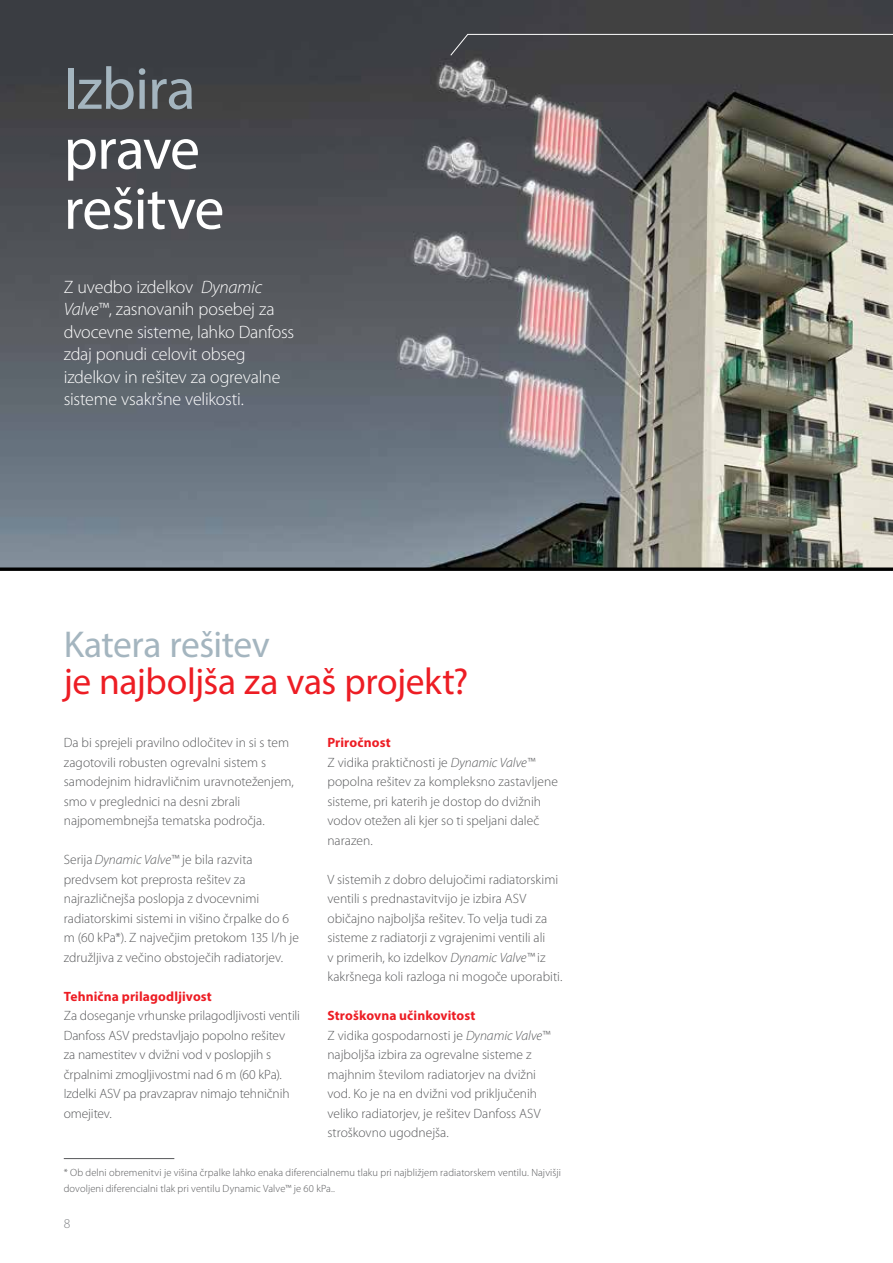
<style>
.page{position:relative;width:893px;height:1263px;background:#fff}
.page>*{position:absolute;margin:0;border:0;box-sizing:border-box;transform-origin:0 0}
.t1{font:60px/60px "Myriad Pro";letter-spacing:-.02em;color:#fff}
.t2{font:60px "Myriad Pro";letter-spacing:-.015em;color:#a4b5bf}
.t3{font:37.5px "Myriad Pro";letter-spacing:-.01em;color:#ed1d24}
.t4{font:37.5px "Myriad Pro";letter-spacing:-.015em;color:#a4b5bf}
.t5{font:300 18px/22.5px "Myriad Pro";letter-spacing:-.015em;color:#fff}
.t6{font:300 13.5px/19.5px "Myriad Pro";color:#58595b}
.t7{font:700 13.5px "Myriad Pro";letter-spacing:.01em;color:#ed1d24}
.t8{font:300 13.5px "Myriad Pro";color:#808285}
.t9{font:300 10.5px/16.5px "Myriad Pro";letter-spacing:.01em;color:#58595b}
.s1{font-style:italic}
.s2{font-weight:700;color:#ed1d24}
</style>
<div class="page">
<img style="left:0;top:0;width:893px;height:568px">
<div style="left:450px;top:34px;width:443px;height:22px;background:#414141"></div>
<hr style="left:64px;top:1158px;width:110px;height:1px;background:#58595b">
<hr style="left:0;top:568px;width:893px;height:3px;background:#000">
<h1 class="t2" style="left:64px;top:52px;width:133px">Izbira</h1>
<h1 class="t1" style="left:64px;top:118px;width:162px">prave rešitve</h1>
<h3 class="t5" style="left:64px;top:275px;width:232px">Z uvedbo izdelkov <span class="s1">Dynamic<br>Valve</span>™, zasnovanih posebej za dvocevne sisteme, lahko Danfoss zdaj ponudi celovit obseg izdelkov in rešitev za ogrevalne sisteme vsakršne velikosti.</h3>
<h2 class="t4" style="left:64px;top:621px;width:207px">Katera rešitev</h2>
<h2 class="t3" style="left:64px;top:658px;width:406px">je najboljša za vaš projekt?</h2>
<p class="t6" style="left:327px;top:733px;width:232px"><span class="s2">Priročnost<br></span>Z vidika praktičnosti je <span class="s1">Dynamic Valve™ </span>popolna rešitev za kompleksno zastavljene sisteme, pri katerih je dostop do dvižnih vodov otežen ali kjer so ti speljani daleč narazen.</p>
<p class="t6" style="left:327px;top:869px;width:237px">V sistemih z dobro delujočimi radiatorskimi ventili s prednastavitvijo je izbira ASV običajno najboljša rešitev. To velja tudi za sisteme z radiatorji z vgrajenimi ventili ali<br>v primerih, ko izdelkov <span class="s1">Dynamic Valve™</span> iz kakršnega koli razloga ni mogoče uporabiti.</p>
<p class="t6" style="left:327px;top:1006px;width:224px"><span class="s2">Stroškovna učinkovitost<br></span>Z vidika gospodarnosti je <span class="s1">Dynamic Valve™ </span>najboljša izbira za ogrevalne sisteme z majhnim številom radiatorjev na dvižni vod. Ko je na en dvižni vod priključenih veliko radiatorjev, je rešitev Danfoss ASV stroškovno ugodnejša.</p>
<p class="t9" style="left:64px;top:1164px;width:499px">* Ob delni obremenitvi je višina črpalke lahko enaka diferencialnemu tlaku pri najbližjem radiatorskem ventilu. Najvišji dovoljeni diferencialni tlak pri ventilu Dynamic Valve™ je 60 kPa..</p>
<p class="t6" style="left:64px;top:733px;width:232px">Da bi sprejeli pravilno odločitev in si s tem zagotovili robusten ogrevalni sistem s samodejnim hidravličnim uravnoteženjem, smo v preglednici na desni zbrali najpomembnejša tematska področja.</p>
<p class="t6" style="left:64px;top:850px;width:237px">Serija <span class="s1">Dynamic Valve™</span> je bila razvita predvsem kot preprosta rešitev za najrazličnejša poslopja z dvocevnimi radiatorskimi sistemi in višino črpalke do 6 m (60 kPa*). Z največjim pretokom 135 l/h je združljiva z večino obstoječih radiatorjev.</p>
<p class="t7" style="left:64px;top:987px;width:150px">Tehnična prilagodljivost</p>
<p class="t6" style="left:64px;top:1006px;width:238px">Za doseganje vrhunske prilagodljivosti ventili Danfoss ASV predstavljajo popolno rešitev za namestitev v dvižni vod v poslopjih s črpalnimi zmogljivostmi nad 6 m (60 kPa).<br>Izdelki ASV pa pravzaprav nimajo tehničnih omejitev.</p>
<p class="t8" style="left:64px;top:1215px;width:8px">8</p>
</div>
